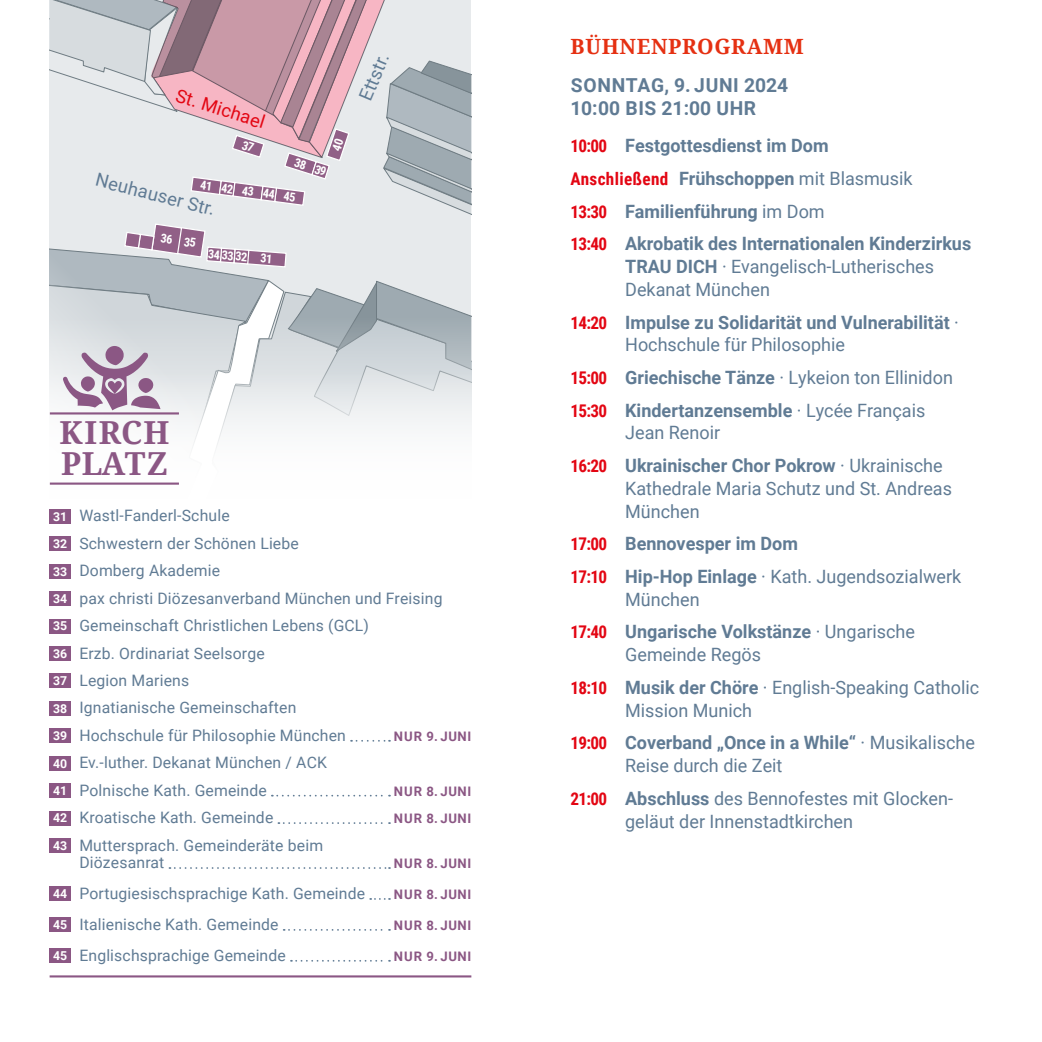
<style>
.page{position:relative;width:1042px;height:1042px;background:#fff}
.page>*{position:absolute;margin:0;border:0;box-sizing:border-box;transform-origin:0 0}
.t1{font:700 31.68px/31.7px "Droid Serif";letter-spacing:.025em;color:#8b5784}
.t2{font:700 21px "Droid Serif";letter-spacing:.03em;color:#e53012}
.t3{font:700 19.25px/22.8px "Roboto";letter-spacing:.035em;color:#607b94}
.t4{font:18.38px/32.7px "Roboto";color:#607b94}
.t5{font:700 18.38px/32.7px "Roboto";color:#607b94}
.t6{font:18.38px "Roboto";color:#e30613}
.t7{font:700 17.5px "Roboto Condensed";letter-spacing:.02em;color:#e30613}
.t8{font:15.75px/27.5px "Roboto";letter-spacing:.01em;color:#607b94}
.t9{font:700 13.12px "Roboto";letter-spacing:.05em;color:#8b5784}
.t10{font:700 12.25px "Roboto Condensed";color:#fff}
.s1{font-weight:700;font-size:12.25px;color:#fff}
.s2{font-family:"Roboto Condensed";font-size:17.5px;color:#e30613}
.s3{font-family:"Roboto";font-size:18.38px;color:#607b94}
.s4{font-family:"Roboto";font-weight:400;font-size:18.38px;color:#607b94}
.s5{font-weight:400}
.s6{font-weight:700}
.s7{font-family:"Roboto Condensed";font-weight:700;font-size:17.5px;color:#e30613}
</style>
<div class="page">
<svg style="left:351px;top:740px;width:39px;height:1px"></svg>
<svg style="left:272px;top:795px;width:118px;height:1px"></svg>
<svg style="left:278px;top:822px;width:112px;height:2px"></svg>
<svg style="left:169px;top:867px;width:221px;height:2px"></svg>
<svg style="left:370px;top:898px;width:20px;height:2px"></svg>
<svg style="left:284px;top:929px;width:106px;height:2px"></svg>
<svg style="left:291px;top:960px;width:99px;height:1px"></svg>
<div style="left:50px;top:509px;width:21px;height:15px;background:#8b5784"></div>
<div style="left:50px;top:536px;width:21px;height:15px;background:#8b5784"></div>
<div style="left:50px;top:564px;width:21px;height:14px;background:#8b5784"></div>
<div style="left:50px;top:591px;width:21px;height:15px;background:#8b5784"></div>
<div style="left:50px;top:619px;width:21px;height:14px;background:#8b5784"></div>
<div style="left:50px;top:646px;width:21px;height:15px;background:#8b5784"></div>
<div style="left:50px;top:673px;width:21px;height:15px;background:#8b5784"></div>
<div style="left:50px;top:701px;width:21px;height:14px;background:#8b5784"></div>
<div style="left:50px;top:728px;width:21px;height:15px;background:#8b5784"></div>
<div style="left:50px;top:756px;width:21px;height:14px;background:#8b5784"></div>
<div style="left:50px;top:783px;width:21px;height:15px;background:#8b5784"></div>
<div style="left:50px;top:811px;width:21px;height:14px;background:#8b5784"></div>
<div style="left:50px;top:838px;width:21px;height:15px;background:#8b5784"></div>
<div style="left:50px;top:886px;width:21px;height:15px;background:#8b5784"></div>
<div style="left:50px;top:917px;width:21px;height:15px;background:#8b5784"></div>
<div style="left:50px;top:948px;width:21px;height:15px;background:#8b5784"></div>
<hr style="left:50px;top:975px;width:421px;height:2px;background:#8b5784">
<svg style="left:50px;top:0;width:421px;height:485px"></svg>
<p class="t6" style="left:180px;top:83px;width:94px;rotate:17deg">St. Michael</p>
<p class="t4" style="left:100px;top:163px;width:124px;rotate:14deg">Neuhauser Str.</p>
<p class="t10" style="left:209px;top:246px;width:41px;rotate:4deg">34 33 32</p>
<p class="t10" style="left:297px;top:154px;width:34px;rotate:17deg">38 39</p>
<p class="t4" style="left:349px;top:93px;width:50px;rotate:-67deg">Ettstr.</p>
<h1 class="t1" style="left:59px;top:415px;width:112px">KIRCH<br>PLATZ</h1>
<p class="t8" style="left:53px;top:501px;width:391px"><span class="s1">31</span> Wastl-Fanderl-Schule<br><span class="s1">32</span> Schwestern der Schönen Liebe<br><span class="s1">33</span> Domberg Akademie<br><span class="s1">34</span> pax christi Diözesanverband München und Freising<br><span class="s1">35</span> Gemeinschaft Christlichen Lebens (GCL)<br><span class="s1">36</span> Erzb. Ordinariat Seelsorge<br><span class="s1">37</span> Legion Mariens<br><span class="s1">38</span> Ignatianische Gemeinschaften<br><span class="s1">39</span> Hochschule für Philosophie München</p>
<p class="t9" style="left:394px;top:727px;width:79px">NUR 9. JUNI</p>
<p class="t8" style="left:53px;top:748px;width:275px"><span class="s1">40</span> Ev.-luther. Dekanat München / ACK<br><span class="s1">41</span> Polnische Kath. Gemeinde</p>
<p class="t9" style="left:394px;top:782px;width:79px">NUR 8. JUNI</p>
<p class="t8" style="left:53px;top:803px;width:222px"><span class="s1">42</span> Kroatische Kath. Gemeinde</p>
<p class="t9" style="left:394px;top:809px;width:79px">NUR 8. JUNI</p>
<p class="t8" style="left:79px;top:835px;width:245px;line-height:17.5px;text-indent:-26px"><span class="s1">43</span> Muttersprach. Gemeinderäte beim<br>Diözesanrat</p>
<p class="t9" style="left:394px;top:854px;width:79px">NUR 8. JUNI</p>
<p class="t8" style="left:53px;top:879px;width:313px"><span class="s1">44</span> Portugiesischsprachige Kath. Gemeinde</p>
<p class="t9" style="left:394px;top:885px;width:79px">NUR 8. JUNI</p>
<p class="t8" style="left:53px;top:910px;width:227px"><span class="s1">45</span> Italienische Kath. Gemeinde</p>
<p class="t9" style="left:394px;top:916px;width:79px">NUR 8. JUNI</p>
<p class="t8" style="left:53px;top:941px;width:234px"><span class="s1">45</span> Englischsprachige Gemeinde</p>
<p class="t9" style="left:394px;top:947px;width:79px">NUR 9. JUNI</p>
<h2 class="t2" style="left:570px;top:32px;width:235px">BÜHNENPROGRAMM</h2>
<p class="t3" style="left:570px;top:73px;width:219px">SONNTAG, 9. JUNI 2024<br>10:00 BIS 21:00 UHR</p>
<p class="t5" style="left:570px;top:129px;width:260px"><span class="s2">10:00</span> Festgottesdienst im Dom</p>
<p class="t7" style="left:570px;top:167px;width:343px">Anschließend <span class="s3">Frühschoppen</span> <span class="s4">mit Blasmusik</span></p>
<p class="t5" style="left:570px;top:194px;width:402px"><span class="s2">13:30</span> Familienführung <span class="s5">im Dom<br></span><span class="s2">13:40</span> Akrobatik des Internationalen Kinderzirkus</p>
<p class="t4" style="left:625px;top:255px;width:310px;line-height:22.8px"><span class="s6">TRAU DICH</span> · Evangelisch-Lutherisches<br>Dekanat München</p>
<p class="t5" style="left:625px;top:310px;width:335px;line-height:22.8px;text-indent:-55px"><span class="s2">14:20</span> Impulse zu Solidarität und Vulnerabilität <span class="s5">·<br>Hochschule für Philosophie</span></p>
<p class="t5" style="left:570px;top:360px;width:384px"><span class="s2">15:00</span> Griechische Tänze <span class="s5">· Lykeion ton Ellinidon<br></span><span class="s2">15:30</span> Kindertanzensemble <span class="s5">· Lycée Français</span></p>
<p class="t4" style="left:570px;top:416px;width:373px;text-indent:55px">Jean Renoir<br><span class="s7">16:20</span> <span class="s6">Ukrainischer Chor Pokrow</span> · Ukrainische</p>
<p class="t4" style="left:625px;top:476px;width:328px;line-height:22.8px">Kathedrale Maria Schutz und St. Andreas<br>München</p>
<p class="t5" style="left:570px;top:527px;width:392px"><span class="s2">17:00</span> Bennovesper im Dom<br><span class="s2">17:10</span> Hip-Hop Einlage <span class="s5">· Kath. Jugendsozialwerk</span></p>
<p class="t5" style="left:570px;top:582px;width:346px;text-indent:55px"><span class="s5">München<br></span><span class="s2">17:40</span> Ungarische Volkstänze <span class="s5">· Ungarische</span></p>
<p class="t4" style="left:570px;top:637px;width:410px;text-indent:55px">Gemeinde Regös<br><span class="s7">18:10</span> <span class="s6">Musik der Chöre</span> · English-Speaking Catholic</p>
<p class="t4" style="left:570px;top:693px;width:406px;text-indent:55px">Mission Munich<br><span class="s7">19:00</span> <span class="s6">Coverband „Once in a While“</span> · Musikalische</p>
<p class="t4" style="left:570px;top:748px;width:384px;text-indent:55px">Reise durch die Zeit<br><span class="s7">21:00</span> <span class="s6">Abschluss</span> des Bennofestes mit Glocken-</p>
<p class="t4" style="left:625px;top:804px;width:229px">geläut der Innenstadtkirchen</p>
</div>
